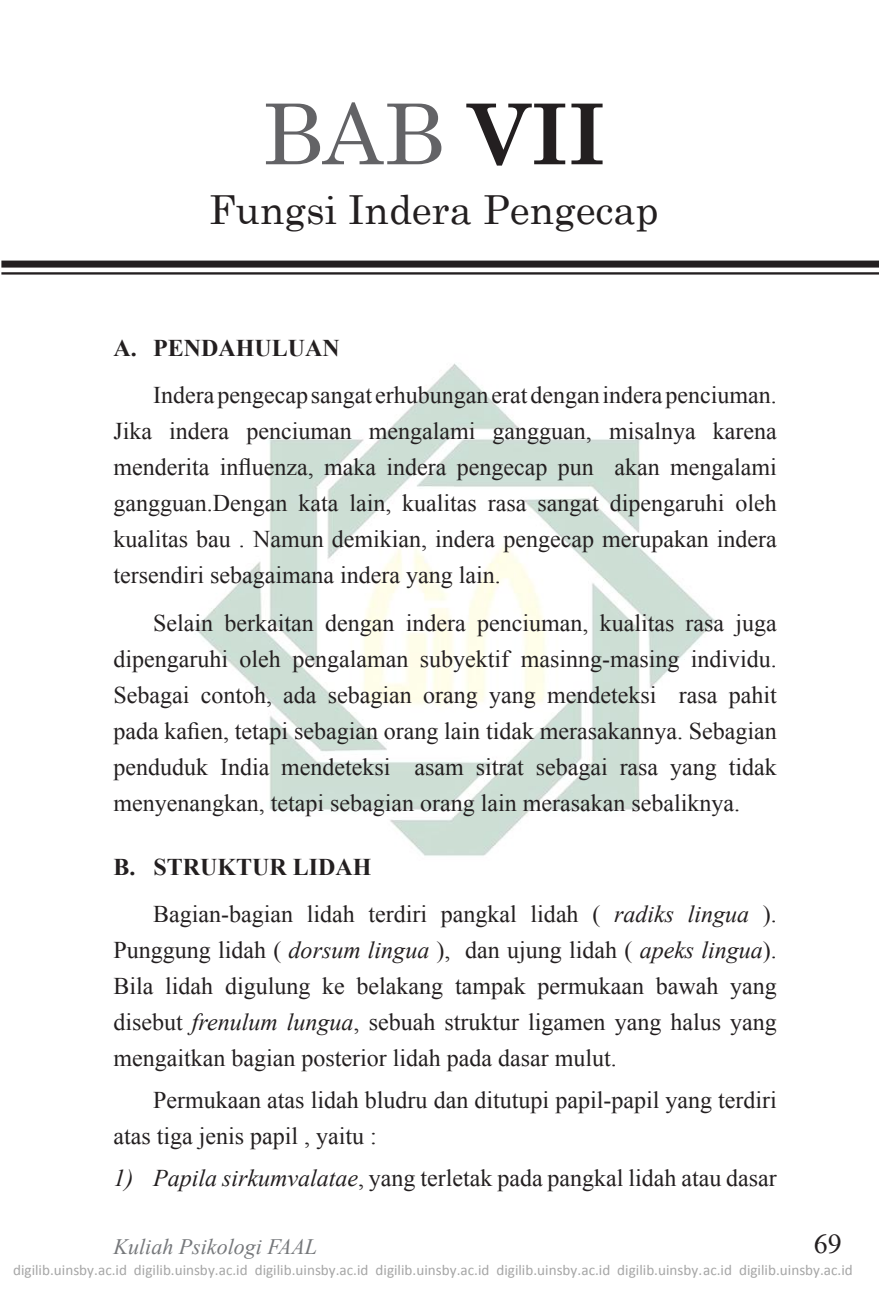
<style>
.page{position:relative;width:879px;height:1304px;background:#fff}
.page>*{position:absolute;margin:0;border:0;box-sizing:border-box;transform-origin:0 0}
.t1{font:84px "Century Schoolbook";color:#636366}
.t2{font:40px "Century Schoolbook";color:#231f20}
.t3{font:28px "Mongolian Baiti";color:#231f20}
.t4{font:24px/36px "Times New Roman";color:#231f20;text-align:justify}
.t5{font:700 24px "Times New Roman";color:#231f20}
.t6{font:italic 22px "Times New Roman";color:#76787b}
.t7{font:15.2px "Calibri";color:#a6a6a6}
.s1{font-weight:700;color:#231f20}
.s2{font-style:italic}
</style>
<div class="page">
<img style="left:195px;top:363px;width:520px;height:493px">
<div style="left:1px;top:261px;width:878px;height:7px;background:#231f20"></div>
<hr style="left:1px;top:272px;width:878px;height:3px;background:#231f20">
<p class="t1" style="left:262px;top:63px;width:345px">BAB <span class="s1">VII</span></p>
<p class="t2" style="left:209px;top:176px;width:451px">Fungsi Indera Pengecap</p>
<p class="t5" style="left:113px;top:331px;width:228px">A. PENDAHULUAN</p>
<p class="t4" style="left:113px;top:377px;width:665px;text-indent:40px">Indera pengecap sangat erhubungan erat dengan indera penciuman.<br>Jika indera penciuman mengalami gangguan, misalnya karena menderita influenza, maka indera pengecap pun akan mengalami gangguan.Dengan kata lain, kualitas rasa sangat dipengaruhi oleh kualitas bau . Namun demikian, indera pengecap merupakan indera tersendiri sebagaimana indera yang lain.</p>
<p class="t4" style="left:113px;top:604px;width:665px;text-indent:40px">Selain berkaitan dengan indera penciuman, kualitas rasa juga dipengaruhi oleh pengalaman subyektif masinng-masing individu.<br>Sebagai contoh, ada sebagian orang yang mendeteksi rasa pahit pada kafien, tetapi sebagian orang lain tidak merasakannya. Sebagian penduduk India mendeteksi asam sitrat sebagai rasa yang tidak menyenangkan, tetapi sebagian orang lain merasakan sebaliknya.</p>
<p class="t5" style="left:113px;top:850px;width:260px">B. STRUKTUR LIDAH</p>
<p class="t4" style="left:113px;top:896px;width:665px;text-indent:40px">Bagian-bagian lidah terdiri pangkal lidah ( <span class="s2">radiks lingua</span> ).<br>Punggung lidah ( <span class="s2">dorsum lingua</span> ), dan ujung lidah ( <span class="s2">apeks lingua</span>).<br>Bila lidah digulung ke belakang tampak permukaan bawah yang disebut <span class="s2">frenulum lungua</span>, sebuah struktur ligamen yang halus yang mengaitkan bagian posterior lidah pada dasar mulut.</p>
<p class="t4" style="left:113px;top:1082px;width:665px;text-indent:40px">Permukaan atas lidah bludru dan ditutupi papil-papil yang terdiri atas tiga jenis papil , yaitu :</p>
<p class="t4" style="left:113px;top:1159px;width:665px"><span class="s2">1) Papila sirkumvalatae</span>, yang terletak pada pangkal lidah atau dasar</p>
<p class="t6" style="left:113px;top:1232px;width:205px">Kuliah Psikologi FAAL</p>
<p class="t3" style="left:814px;top:1229px;width:29px">69</p>
<p class="t7" style="left:13px;top:1264px;width:841px">digilib.uinsby.ac.id digilib.uinsby.ac.id digilib.uinsby.ac.id digilib.uinsby.ac.id digilib.uinsby.ac.id digilib.uinsby.ac.id digilib.uinsby.ac.id</p>
</div>
